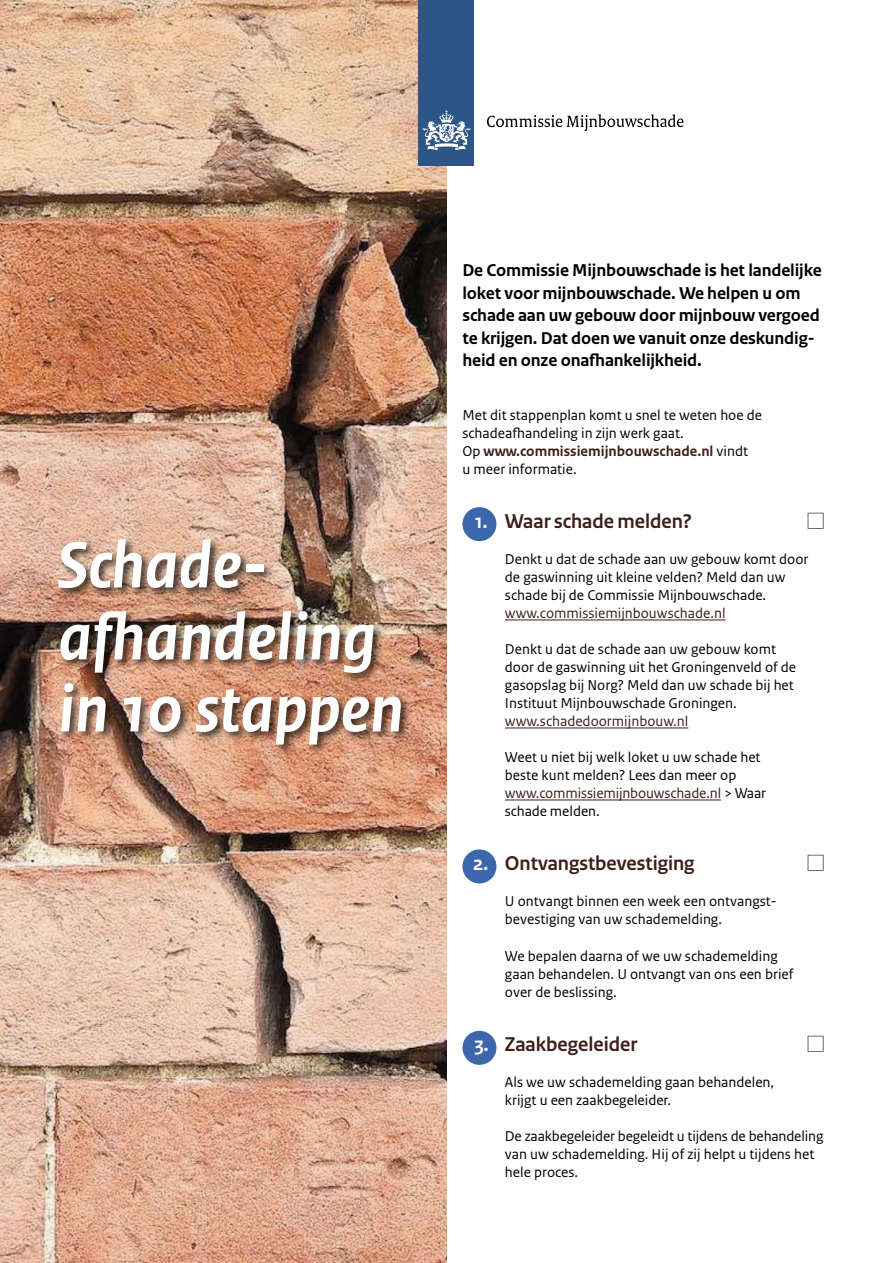
<style>
.page{position:relative;width:893px;height:1263px;background:#fff}
.page>*{position:absolute;margin:0;border:0;box-sizing:border-box;transform-origin:0 0}
.t1{font:italic 700 69px/72px "Rijksoverheid Sans Text";color:#fff}
.Opsomming_paragraafk{font:700 21px "Rijksoverheid Sans Heading";color:#3e1f18}
._09_RIVM_Inleiding{font:700 18px/22.5px "Rijksoverheid Sans Text";letter-spacing:-.01em;color:#000}
._10_RIVM_Broodtekst{font:15px/18px "Rijksoverheid Sans Text";color:#000}
._10_RIVM_Broodtekst-2{font:15px "Rijksoverheid Sans Text";color:#3e1f18}
._10_RIVM_Broodtekst-3{font:700 15px "Rijksoverheid Sans Text";color:#3e1f18}
.s1{font-weight:400;color:#000}
.s2{color:#fff}
.s3{color:#000}
</style>
<div class="page">
<img style="left:0;top:0;width:446px;height:1263px">
<div style="left:419px;top:0;width:55px;height:166px;background:#2d5586"></div>
<svg style="left:423px;top:110px;width:47px;height:40px"></svg>
<svg style="left:487px;top:114px;width:196px;height:17px"></svg>
<div style="left:55px;top:536px;width:357px;height:219px;background:#000;opacity:.75"></div>
<div style="left:462px;top:507px;width:34px;height:34px;background:#3c67ad;border-radius:50%"></div>
<div style="left:462px;top:849px;width:34px;height:34px;background:#3c67ad;border-radius:50%"></div>
<div style="left:462px;top:1031px;width:34px;height:34px;background:#3c67ad;border-radius:50%"></div>
<hr style="left:505px;top:620px;width:221px;height:1px;background:#3e1f18">
<hr style="left:505px;top:728px;width:183px;height:1px;background:#3e1f18">
<hr style="left:505px;top:800px;width:216px;height:1px;background:#3e1f18">
<h1 class="t1" style="left:58px;top:530px;width:320px">Schade&shy;afhandeling</h1>
<h1 class="t1" style="left:58px;top:674px;width:347px">in 10 stappen</h1>
<p class="_09_RIVM_Inleiding" style="left:462px;top:260px;width:361px">De Commissie Mijnbouwschade is het landelijke loket voor mijnbouwschade. We helpen u om schade aan uw gebouw door mijnbouw vergoed te krijgen. Dat doen we vanuit onze deskundig&shy;heid en onze onafhankelijkheid.</p>
<p class="_10_RIVM_Broodtekst" style="left:462px;top:407px;width:301px">Met dit stappenplan komt u snel te weten hoe de</p>
<p class="_10_RIVM_Broodtekst" style="left:462px;top:425px;width:223px">schadeafhandeling in zijn werk gaat.</p>
<p class="_10_RIVM_Broodtekst-3" style="left:462px;top:443px;width:287px"><span class="s1">Op</span> www.commissiemijnbouwschade.nl <span class="s1">vindt</span></p>
<p class="_10_RIVM_Broodtekst" style="left:462px;top:461px;width:116px">u meer informatie.</p>
<h2 class="Opsomming_paragraafk" style="left:475px;top:510px;width:218px"><span class="s2">1.</span> Waar schade melden?</h2>
<h2 class="Opsomming_paragraafk" style="left:808px;top:510px;width:17px">☐</h2>
<p class="_10_RIVM_Broodtekst" style="left:505px;top:551px;width:305px">Denkt u dat de schade aan uw gebouw komt door de gaswinning uit kleine velden? Meld dan uw schade bij de Commissie Mijnbouwschade.</p>
<p class="_10_RIVM_Broodtekst-2" style="left:505px;top:605px;width:222px">www.commissiemijnbouwschade.nl</p>
<p class="_10_RIVM_Broodtekst" style="left:505px;top:641px;width:273px">Denkt u dat de schade aan uw gebouw komt</p>
<p class="_10_RIVM_Broodtekst" style="left:505px;top:659px;width:293px">door de gaswinning uit het Groningenveld of de gasopslag bij Norg? Meld dan uw schade bij het<br>Instituut Mijnbouwschade Groningen.</p>
<p class="_10_RIVM_Broodtekst-2" style="left:505px;top:713px;width:185px">www.schadedoormijnbouw.nl</p>
<p class="_10_RIVM_Broodtekst" style="left:505px;top:749px;width:257px">Weet u niet bij welk loket u uw schade het</p>
<p class="_10_RIVM_Broodtekst" style="left:505px;top:767px;width:233px">beste kunt melden? Lees dan meer op</p>
<p class="_10_RIVM_Broodtekst-2" style="left:505px;top:785px;width:263px">www.commissiemijnbouwschade.nl <span class="s3">&gt; Waar</span></p>
<p class="_10_RIVM_Broodtekst" style="left:505px;top:803px;width:97px">schade melden.</p>
<h2 class="Opsomming_paragraafk" style="left:473px;top:852px;width:223px"><span class="s2">2.</span> Ontvangstbevestiging</h2>
<h2 class="Opsomming_paragraafk" style="left:808px;top:852px;width:17px">☐</h2>
<p class="_10_RIVM_Broodtekst" style="left:505px;top:893px;width:273px">U ontvangt binnen een week een ontvangst&shy;bevestiging van uw schademelding.</p>
<p class="_10_RIVM_Broodtekst" style="left:505px;top:947px;width:274px">We bepalen daarna of we uw schademelding</p>
<p class="_10_RIVM_Broodtekst" style="left:505px;top:965px;width:290px">gaan behandelen. U ontvangt van ons een brief</p>
<p class="_10_RIVM_Broodtekst" style="left:505px;top:983px;width:113px">over de beslissing.</p>
<h2 class="Opsomming_paragraafk" style="left:474px;top:1032px;width:164px"><span class="s2">3.</span> Zaakbegeleider</h2>
<h2 class="Opsomming_paragraafk" style="left:808px;top:1032px;width:17px">☐</h2>
<p class="_10_RIVM_Broodtekst" style="left:505px;top:1073px;width:271px">Als we uw schademelding gaan behandelen,</p>
<p class="_10_RIVM_Broodtekst" style="left:505px;top:1091px;width:168px">krijgt u een zaakbegeleider.</p>
<p class="_10_RIVM_Broodtekst" style="left:505px;top:1127px;width:320px">De zaakbegeleider begeleidt u tijdens de behandeling van uw schademelding. Hij of zij helpt u tijdens het hele proces.</p>
</div>
